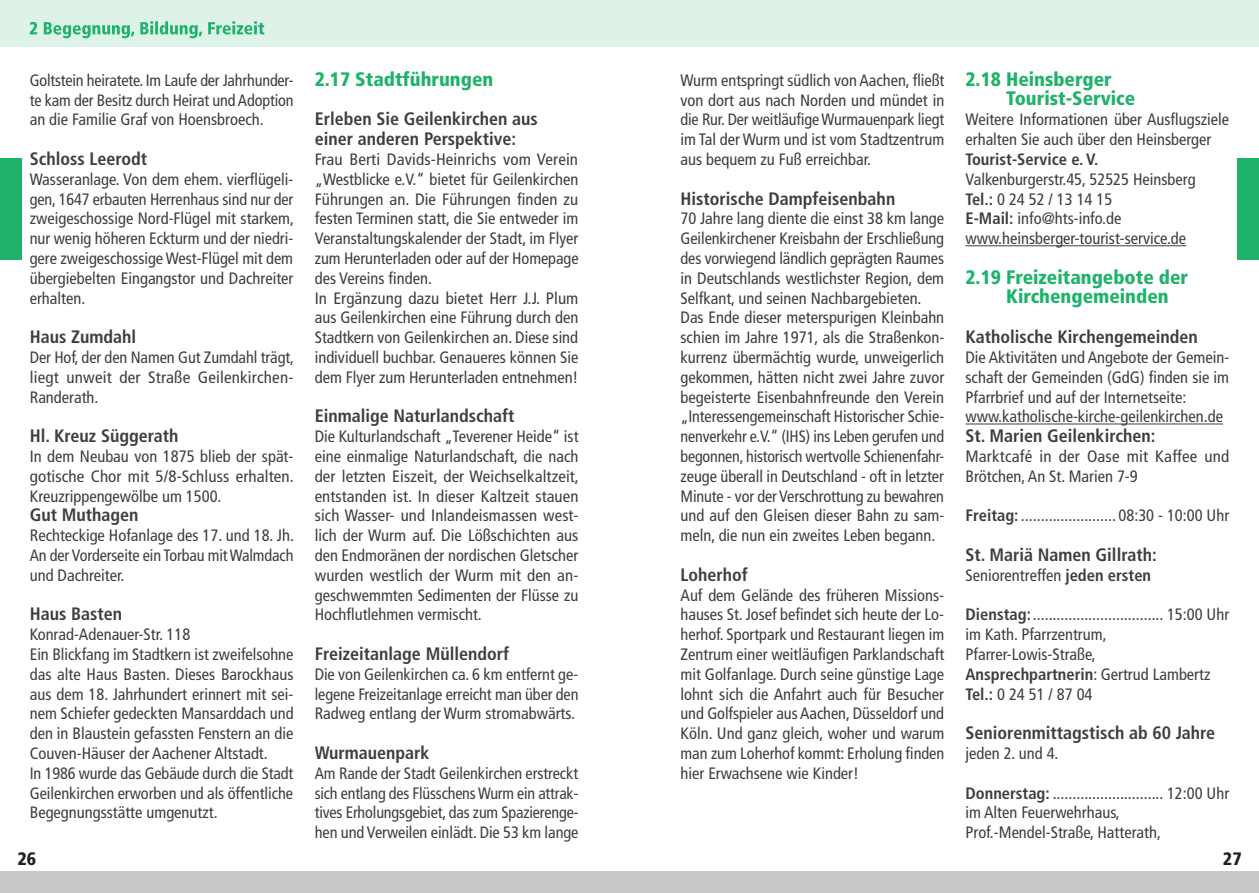
<style>
.page{position:relative;width:1259px;height:893px;background:#fff}
.page>*{position:absolute;margin:0;border:0;box-sizing:border-box;transform-origin:0 0}
.ÜBERSCHRIFT{font:900 condensed 19.5px/19.5px "Frutiger";color:#1eb26a}
.zwischenüberschrift{font:700 condensed 18px/19.5px "Frutiger";color:#3e3e3f}
.optimierter_blocksat{font:700 condensed 18px "Frutiger";color:#3e3e3f}
.t1{font:900 condensed 18px "Frutiger";color:#231f20}
.optimierter_blocksat-2{font:condensed 16.5px/19.8px "Frutiger";color:#3e3e3f;text-align:justify}
.mengentext{font:condensed 16.5px "Frutiger";color:#3e3e3f}
.optimierter_blocksat-3{font:700 condensed 16.5px "Frutiger";color:#3e3e3f}
.mengentext-2{font:700 condensed 16.5px "Frutiger";color:#3e3e3f}
.s1{font-weight:700}
.s2{font-weight:400}
</style>
<div class="page">
<div style="left:0;top:871px;width:1259px;height:22px;background:#c7c8ca"></div>
<hr style="left:965px;top:245px;width:221px;height:1px;background:#3e3e3f">
<hr style="left:965px;top:424px;width:258px;height:1px;background:#3e3e3f">
<div style="left:0;top:0;width:1259px;height:47px;background:#ddf3e8"></div>
<svg style="left:30px;top:21px;width:234px;height:17px"></svg>
<div style="left:0;top:158px;width:21px;height:102px;background:#1eb26a"></div>
<div style="left:1237px;top:158px;width:22px;height:102px;background:#1eb26a"></div>
<p class="optimierter_blocksat-2" style="left:30px;top:70px;width:265px">Goltstein heiratete. Im Laufe der Jahrhunder&shy;te kam der Besitz durch Heirat und Adoption an die Familie Graf von Hoensbroech.</p>
<p class="zwischenüberschrift" style="left:30px;top:149px;width:119px">Schloss Leerodt</p>
<p class="optimierter_blocksat-2" style="left:30px;top:169px;width:266px">Wasseranlage. Von dem ehem. vierflügeli&shy;gen, 1647 erbauten Herrenhaus sind nur der zweigeschossige Nord-Flügel mit starkem, nur wenig höheren Eckturm und der niedri&shy;gere zweigeschossige West-Flügel mit dem übergiebelten Eingangstor und Dachreiter erhalten.</p>
<p class="zwischenüberschrift" style="left:30px;top:327px;width:108px">Haus Zumdahl</p>
<p class="optimierter_blocksat-2" style="left:30px;top:347px;width:266px">Der Hof, der den Namen Gut Zumdahl trägt, liegt unweit der Straße Geilenkirchen-Randerath.</p>
<p class="zwischenüberschrift" style="left:30px;top:426px;width:150px">Hl. Kreuz Süggerath</p>
<p class="optimierter_blocksat-2" style="left:30px;top:446px;width:266px">In dem Neubau von 1875 blieb der spät&shy;gotische Chor mit 5/8-Schluss erhalten.<br>Kreuzrippengewölbe um 1500.</p>
<p class="zwischenüberschrift" style="left:30px;top:505px;width:110px">Gut Muthagen</p>
<p class="optimierter_blocksat-2" style="left:30px;top:526px;width:266px">Rechteckige Hofanlage des 17. und 18. Jh.<br>An der Vorderseite ein Torbau mit Walmdach und Dachreiter.</p>
<p class="zwischenüberschrift" style="left:30px;top:604px;width:94px">Haus Basten</p>
<p class="optimierter_blocksat-2" style="left:30px;top:625px;width:162px">Konrad-Adenauer-Str. 118</p>
<p class="optimierter_blocksat-2" style="left:30px;top:644px;width:265px">Ein Blickfang im Stadtkern ist zweifelsohne das alte Haus Basten. Dieses Barockhaus aus dem 18. Jahrhundert erinnert mit sei&shy;nem Schiefer gedeckten Mansarddach und den in Blaustein gefassten Fenstern an die Couven-Häuser der Aachener Altstadt.</p>
<p class="optimierter_blocksat-2" style="left:30px;top:763px;width:265px">In 1986 wurde das Gebäude durch die Stadt Geilenkirchen erworben und als öffentliche Begegnungsstätte umgenutzt.</p>
<p class="ÜBERSCHRIFT" style="left:315px;top:69px;width:180px">2.17 Stadtführungen</p>
<p class="zwischenüberschrift" style="left:315px;top:109px;width:224px">Erleben Sie Geilenkirchen aus einer anderen Perspektive:</p>
<p class="optimierter_blocksat-2" style="left:315px;top:149px;width:265px">Frau Berti Davids-Heinrichs vom Verein „Westblicke e.V.“ bietet für Geilenkirchen Führungen an. Die Führungen finden zu festen Terminen statt, die Sie entweder im Veranstaltungskalender der Stadt, im Flyer zum Herunterladen oder auf der Homepage des Vereins finden.</p>
<p class="optimierter_blocksat-2" style="left:315px;top:288px;width:265px">In Ergänzung dazu bietet Herr J.J. Plum aus Geilenkirchen eine Führung durch den Stadtkern von Geilenkirchen an. Diese sind individuell buchbar. Genaueres können Sie dem Flyer zum Herunterladen entnehmen!</p>
<p class="zwischenüberschrift" style="left:315px;top:406px;width:201px">Einmalige Naturlandschaft</p>
<p class="optimierter_blocksat-2" style="left:315px;top:427px;width:266px">Die Kulturlandschaft „Teverener Heide“ ist eine einmalige Naturlandschaft, die nach der letzten Eiszeit, der Weichselkaltzeit, entstanden ist. In dieser Kaltzeit stauen sich Wasser- und Inlandeismassen west&shy;lich der Wurm auf. Die Lößschichten aus den Endmoränen der nordischen Gletscher wurden westlich der Wurm mit den an&shy;geschwemmten Sedimenten der Flüsse zu Hochflutlehmen vermischt.</p>
<p class="zwischenüberschrift" style="left:315px;top:644px;width:196px">Freizeitanlage Müllendorf</p>
<p class="optimierter_blocksat-2" style="left:315px;top:664px;width:265px">Die von Geilenkirchen ca. 6 km entfernt ge&shy;legene Freizeitanlage erreicht man über den Radweg entlang der Wurm stromabwärts.</p>
<p class="zwischenüberschrift" style="left:315px;top:743px;width:116px">Wurmauenpark</p>
<p class="optimierter_blocksat-2" style="left:315px;top:763px;width:265px">Am Rande der Stadt Geilenkirchen erstreckt sich entlang des Flüsschens Wurm ein attrak&shy;tives Erholungsgebiet, das zum Spazierenge&shy;hen und Verweilen einlädt. Die 53 km lange</p>
<p class="optimierter_blocksat-2" style="left:680px;top:70px;width:265px">Wurm entspringt südlich von Aachen, fließt von dort aus nach Norden und mündet in die Rur. Der weitläufige Wurmauenpark liegt im Tal der Wurm und ist vom Stadtzentrum aus bequem zu Fuß erreichbar.</p>
<p class="zwischenüberschrift" style="left:680px;top:189px;width:216px">Historische Dampfeisenbahn</p>
<p class="optimierter_blocksat-2" style="left:680px;top:209px;width:265px">70 Jahre lang diente die einst 38 km lange Geilenkirchener Kreisbahn der Erschließung des vorwiegend ländlich geprägten Raumes in Deutschlands westlichster Region, dem Selfkant, und seinen Nachbargebieten.</p>
<p class="optimierter_blocksat-2" style="left:680px;top:308px;width:265px">Das Ende dieser meterspurigen Kleinbahn schien im Jahre 1971, als die Straßenkon&shy;kurrenz übermächtig wurde, unweigerlich gekommen, hätten nicht zwei Jahre zuvor begeisterte Eisenbahnfreunde den Verein „Interessengemeinschaft Historischer Schie&shy;nenverkehr e.V.“ (IHS) ins Leben gerufen und begonnen, historisch wertvolle Schienenfahr&shy;zeuge überall in Deutschland - oft in letzter Minute - vor der Verschrottung zu bewahren und auf den Gleisen dieser Bahn zu sam&shy;meln, die nun ein zweites Leben begann.</p>
<p class="zwischenüberschrift" style="left:680px;top:565px;width:69px">Loherhof</p>
<p class="optimierter_blocksat-2" style="left:680px;top:585px;width:265px">Auf dem Gelände des früheren Missions&shy;hauses St. Josef befindet sich heute der Lo&shy;herhof. Sportpark und Restaurant liegen im Zentrum einer weitläufigen Parklandschaft mit Golfanlage. Durch seine günstige Lage lohnt sich die Anfahrt auch für Besucher und Golfspieler aus Aachen, Düsseldorf und Köln. Und ganz gleich, woher und warum man zum Loherhof kommt: Erholung finden hier Erwachsene wie Kinder!</p>
<p class="ÜBERSCHRIFT" style="left:1006px;top:69px;width:131px;text-indent:-41px">2.18 Heinsberger<br>Tourist-Service</p>
<p class="optimierter_blocksat-2" style="left:965px;top:110px;width:265px">Weitere Informationen über Ausflugsziele erhalten Sie auch über den Heinsberger</p>
<p class="mengentext-2" style="left:965px;top:149px;width:134px">Tourist-Service e. V.</p>
<p class="mengentext" style="left:965px;top:169px;width:232px">Valkenburgerstr.45, 52525 Heinsberg</p>
<p class="mengentext" style="left:965px;top:189px;width:148px"><span class="s1">Tel.:</span> 0 24 52 / 13 14 15</p>
<p class="mengentext" style="left:965px;top:209px;width:157px"><span class="s1">E-Mail:</span> info@hts-info.de</p>
<p class="mengentext" style="left:965px;top:229px;width:222px">www.heinsberger-tourist-service.de</p>
<p class="ÜBERSCHRIFT" style="left:1006px;top:267px;width:184px;text-indent:-41px">2.19 Freizeitangebote der<br>Kirchengemeinden</p>
<p class="zwischenüberschrift" style="left:965px;top:327px;width:234px">Katholische Kirchengemeinden</p>
<p class="optimierter_blocksat-2" style="left:965px;top:347px;width:265px">Die Aktivitäten und Angebote der Gemein&shy;schaft der Gemeinden (GdG) finden sie im Pfarrbrief und auf der Internetseite:</p>
<p class="optimierter_blocksat-2" style="left:965px;top:407px;width:259px">www.katholische-kirche-geilenkirchen.de</p>
<p class="zwischenüberschrift" style="left:965px;top:426px;width:191px">St. Marien Geilenkirchen:</p>
<p class="optimierter_blocksat-2" style="left:965px;top:446px;width:265px">Marktcafé in der Oase mit Kaffee und<br>Brötchen, An St. Marien 7-9</p>
<p class="optimierter_blocksat-2" style="left:965px;top:506px;width:265px"><span class="s1">Freitag:</span> ........................ 08:30 - 10:00 Uhr</p>
<p class="optimierter_blocksat" style="left:965px;top:544px;width:193px">St. Mariä Namen Gillrath:</p>
<p class="optimierter_blocksat-2" style="left:965px;top:565px;width:187px">Seniorentreffen <span class="s1">jeden ersten</span></p>
<p class="optimierter_blocksat-2" style="left:965px;top:605px;width:265px"><span class="s1">Dienstag:</span>................................. 15:00 Uhr</p>
<p class="optimierter_blocksat-2" style="left:965px;top:625px;width:143px">im Kath. Pfarrzentrum,</p>
<p class="optimierter_blocksat-2" style="left:965px;top:644px;width:132px">Pfarrer-Lowis-Straße,</p>
<p class="optimierter_blocksat-3" style="left:965px;top:664px;width:246px">Ansprechpartnerin<span class="s2">: Gertrud Lambertz</span></p>
<p class="optimierter_blocksat-2" style="left:965px;top:684px;width:128px"><span class="s1">Tel.:</span> 0 24 51 / 87 04</p>
<p class="zwischenüberschrift" style="left:965px;top:723px;width:251px">Seniorenmittagstisch ab 60 Jahre</p>
<p class="optimierter_blocksat-2" style="left:965px;top:743px;width:95px">jeden 2. und 4.</p>
<p class="optimierter_blocksat-2" style="left:965px;top:783px;width:265px"><span class="s1">Donnerstag:</span> ............................ 12:00 Uhr</p>
<p class="optimierter_blocksat-2" style="left:965px;top:803px;width:156px">im Alten Feuerwehrhaus,</p>
<p class="optimierter_blocksat-2" style="left:965px;top:823px;width:197px">Prof.-Mendel-Straße, Hatterath,</p>
<p class="t1" style="left:17px;top:848px;width:20px">26</p>
<p class="t1" style="left:1223px;top:848px;width:20px">27</p>
</div>
